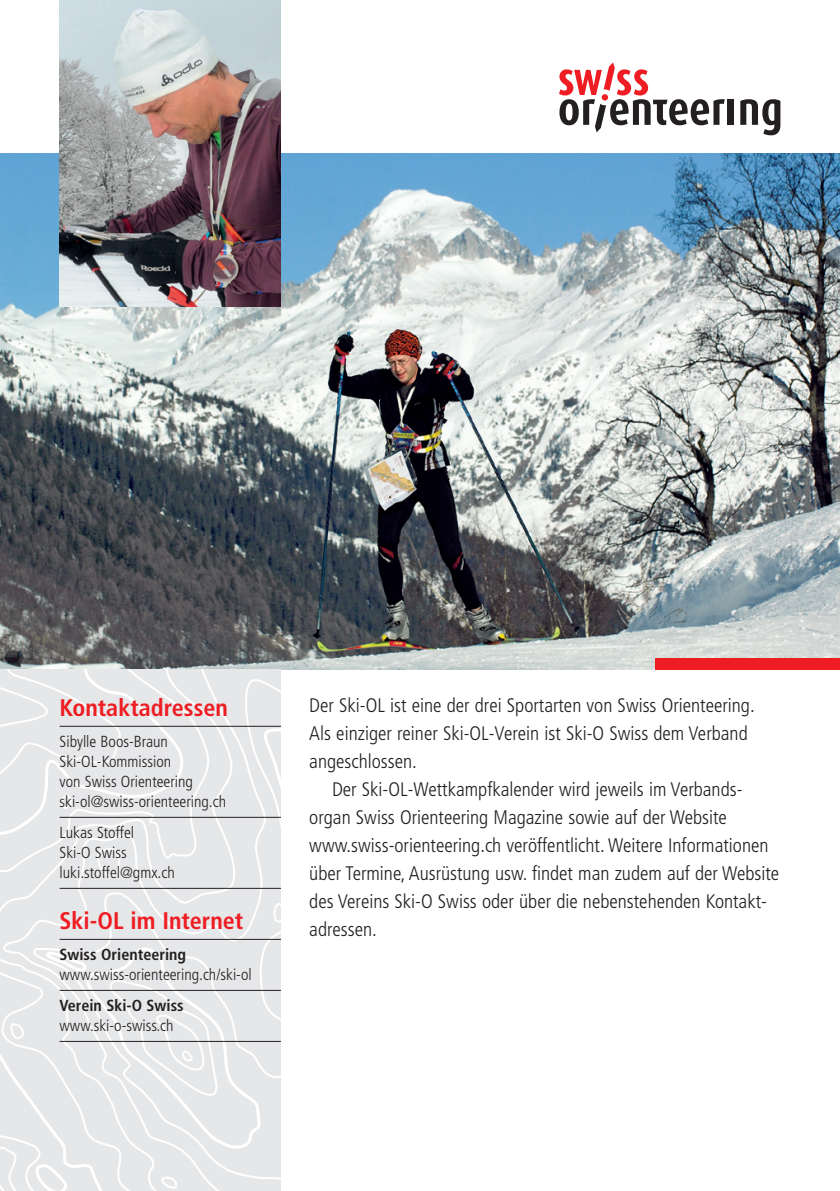
<style>
.page{position:relative;width:840px;height:1191px;background:#fff}
.page>*{position:absolute;margin:0;border:0;box-sizing:border-box;transform-origin:0 0}
.t1{font:700 condensed 24px "Frutiger";color:#ee1d23}
.t2{font:300 condensed 19.6px/28px "Frutiger";color:#231f20}
.t3{font:300 condensed 16px/20px "Frutiger";color:#231f20}
.t4{font:700 condensed 16px "Frutiger";color:#231f20}
</style>
<div class="page">
<svg style="left:559px;top:62px;width:165px;height:70px"></svg>
<div style="left:727px;top:100px;width:6px;height:25px;background:#231f20"></div>
<svg style="left:740px;top:99px;width:40px;height:36px"></svg>
<img style="left:0;top:153px;width:839px;height:516px">
<div style="left:655px;top:658px;width:184px;height:11px;background:#ee1d23"></div>
<img style="left:60px;top:0;width:221px;height:306px">
<svg style="left:0;top:669px;width:281px;height:522px;background:#e8e8ea"></svg>
<hr style="left:60px;top:726px;width:221px;height:1px;background:#231f20">
<hr style="left:60px;top:817px;width:221px;height:1px;background:#231f20">
<hr style="left:60px;top:888px;width:221px;height:1px;background:#231f20">
<hr style="left:60px;top:939px;width:221px;height:1px;background:#231f20">
<hr style="left:60px;top:990px;width:221px;height:1px;background:#231f20">
<hr style="left:60px;top:1041px;width:221px;height:1px;background:#231f20">
<p class="t1" style="left:60px;top:693px;width:170px">Kontaktadressen</p>
<p class="t3" style="left:60px;top:731px;width:168px">Sibylle Boos-Braun<br>Ski-OL-Kommission<br>von Swiss Orienteering ski-ol@swiss-orienteering.ch</p>
<p class="t3" style="left:60px;top:822px;width:117px">Lukas Stoffel<br>Ski-O Swiss luki.stoffel@gmx.ch</p>
<p class="t1" style="left:60px;top:906px;width:185px">Ski-OL im Internet</p>
<p class="t4" style="left:60px;top:944px;width:128px">Swiss Orienteering</p>
<p class="t3" style="left:60px;top:964px;width:193px">www.swiss-orienteering.ch/ski-ol</p>
<p class="t4" style="left:60px;top:995px;width:126px">Verein Ski-O Swiss</p>
<p class="t3" style="left:60px;top:1015px;width:115px">www.ski-o-swiss.ch</p>
<p class="t2" style="left:309px;top:692px;width:446px">Der Ski-OL ist eine der drei Sportarten von Swiss Orienteering.<br>Als einziger reiner Ski-OL-Verein ist Ski-O Swiss dem Verband angeschlossen.</p>
<p class="t2" style="left:309px;top:776px;width:471px;text-indent:23px">Der Ski-OL-Wettkampfkalender wird jeweils im Verbands&shy;organ Swiss Orienteering Magazine sowie auf der Website www.swiss-orienteering.ch veröffentlicht. Weitere Informationen über Termine, Ausrüstung usw. findet man zudem auf der Website des Vereins Ski-O Swiss oder über die nebenstehenden Kontakt&shy;adressen.</p>
</div>
